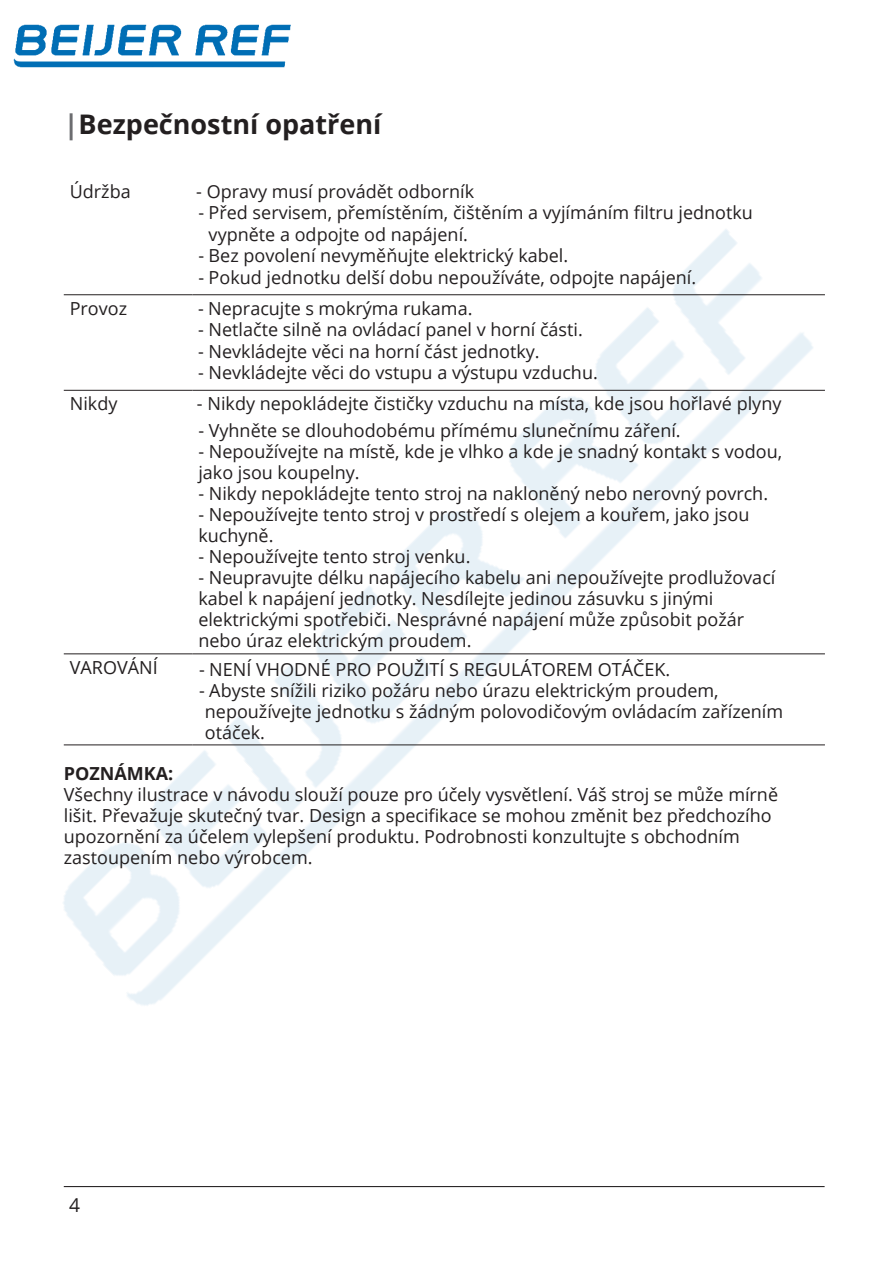
<style>
.page{position:relative;width:893px;height:1263px;background:#fff}
.page>*{position:absolute;margin:0;border:0;box-sizing:border-box;transform-origin:0 0}
.t1{font:700 27px "Open Sans";color:#231f20}
.t2{font:19.2px "Open Sans";color:#231f20}
.t3{font:18px/21px "Open Sans";color:#231f20}
.t4{font:700 18px "Open Sans";color:#231f20}
.s1{color:#6c6d70}
</style>
<div class="page">
<img style="left:13px;top:24px;width:278px;height:44px">
<hr style="left:64px;top:1186px;width:761px;height:1px;background:#231f20">
<hr style="left:64px;top:294px;width:128px;height:1px;background:#231f20">
<hr style="left:192px;top:294px;width:633px;height:1px;background:#231f20">
<hr style="left:64px;top:390px;width:128px;height:1px;background:#231f20">
<hr style="left:192px;top:390px;width:633px;height:1px;background:#231f20">
<hr style="left:64px;top:653px;width:128px;height:1px;background:#231f20">
<hr style="left:192px;top:653px;width:633px;height:1px;background:#231f20">
<hr style="left:64px;top:744px;width:128px;height:1px;background:#231f20">
<hr style="left:192px;top:744px;width:633px;height:1px;background:#231f20">
<h1 class="t1" style="left:64px;top:105px;width:319px"><span class="s1">|</span>Bezpečnostní opatření</h1>
<p class="t3" style="left:70px;top:180px;width:62px">Údržba</p>
<p class="t3" style="left:196px;top:180px;width:279px">- Opravy musí provádět odborník</p>
<p class="t3" style="left:209px;top:201px;width:546px;line-height:21.6px;text-indent:-10px">- Před servisem, přemístěním, čištěním a vyjímáním filtru jednotku vypněte a odpojte od napájení.</p>
<p class="t3" style="left:198px;top:245px;width:371px">- Bez povolení nevyměňujte elektrický kabel.</p>
<p class="t3" style="left:198px;top:266px;width:499px">- Pokud jednotku delší dobu nepoužíváte, odpojte napájení.</p>
<p class="t3" style="left:70px;top:297px;width:59px">Provoz</p>
<p class="t3" style="left:198px;top:297px;width:276px">- Nepracujte s mokrýma rukama.</p>
<p class="t3" style="left:198px;top:319px;width:386px">- Netlačte silně na ovládací panel v horní části.</p>
<p class="t3" style="left:198px;top:340px;width:343px">- Nevkládejte věci na horní část jednotky.</p>
<p class="t3" style="left:198px;top:362px;width:401px">- Nevkládejte věci do vstupu a výstupu vzduchu.</p>
<p class="t3" style="left:70px;top:393px;width:49px">Nikdy</p>
<p class="t3" style="left:197px;top:393px;width:586px">- Nikdy nepokládejte čističky vzduchu na místa, kde jsou hořlavé plyny</p>
<p class="t3" style="left:198px;top:420px;width:484px">- Vyhněte se dlouhodobému přímému slunečnímu záření.</p>
<p class="t3" style="left:198px;top:441px;width:585px">- Nepoužívejte na místě, kde je vlhko a kde je snadný kontakt s vodou, jako jsou koupelny.</p>
<p class="t3" style="left:198px;top:483px;width:571px">- Nikdy nepokládejte tento stroj na nakloněný nebo nerovný povrch.</p>
<p class="t3" style="left:198px;top:504px;width:553px">- Nepoužívejte tento stroj v prostředí s olejem a kouřem, jako jsou kuchyně.</p>
<p class="t3" style="left:198px;top:546px;width:274px">- Nepoužívejte tento stroj venku.</p>
<p class="t3" style="left:198px;top:567px;width:579px">- Neupravujte délku napájecího kabelu ani nepoužívejte prodlužovací kabel k napájení jednotky. Nesdílejte jedinou zásuvku s jinými elektrickými spotřebiči. Nesprávné napájení může způsobit požár nebo úraz elektrickým proudem.</p>
<p class="t3" style="left:70px;top:656px;width:89px">VAROVÁNÍ</p>
<p class="t3" style="left:199px;top:658px;width:473px">- NENÍ VHODNÉ PRO POUŽITÍ S REGULÁTOREM OTÁČEK.</p>
<p class="t3" style="left:205px;top:679px;width:580px;text-indent:-6px">- Abyste snížili riziko požáru nebo úrazu elektrickým proudem, nepoužívejte jednotku s žádným polovodičovým ovládacím zařízením otáček.</p>
<p class="t4" style="left:64px;top:761px;width:111px">POZNÁMKA:</p>
<p class="t3" style="left:64px;top:783px;width:716px">Všechny ilustrace v návodu slouží pouze pro účely vysvětlení. Váš stroj se může mírně lišit. Převažuje skutečný tvar. Design a specifikace se mohou změnit bez předchozího upozornění za účelem vylepšení produktu. Podrobnosti konzultujte s obchodním zastoupením nebo výrobcem.</p>
<p class="t2" style="left:69px;top:1192px;width:12px">4</p>
</div>
